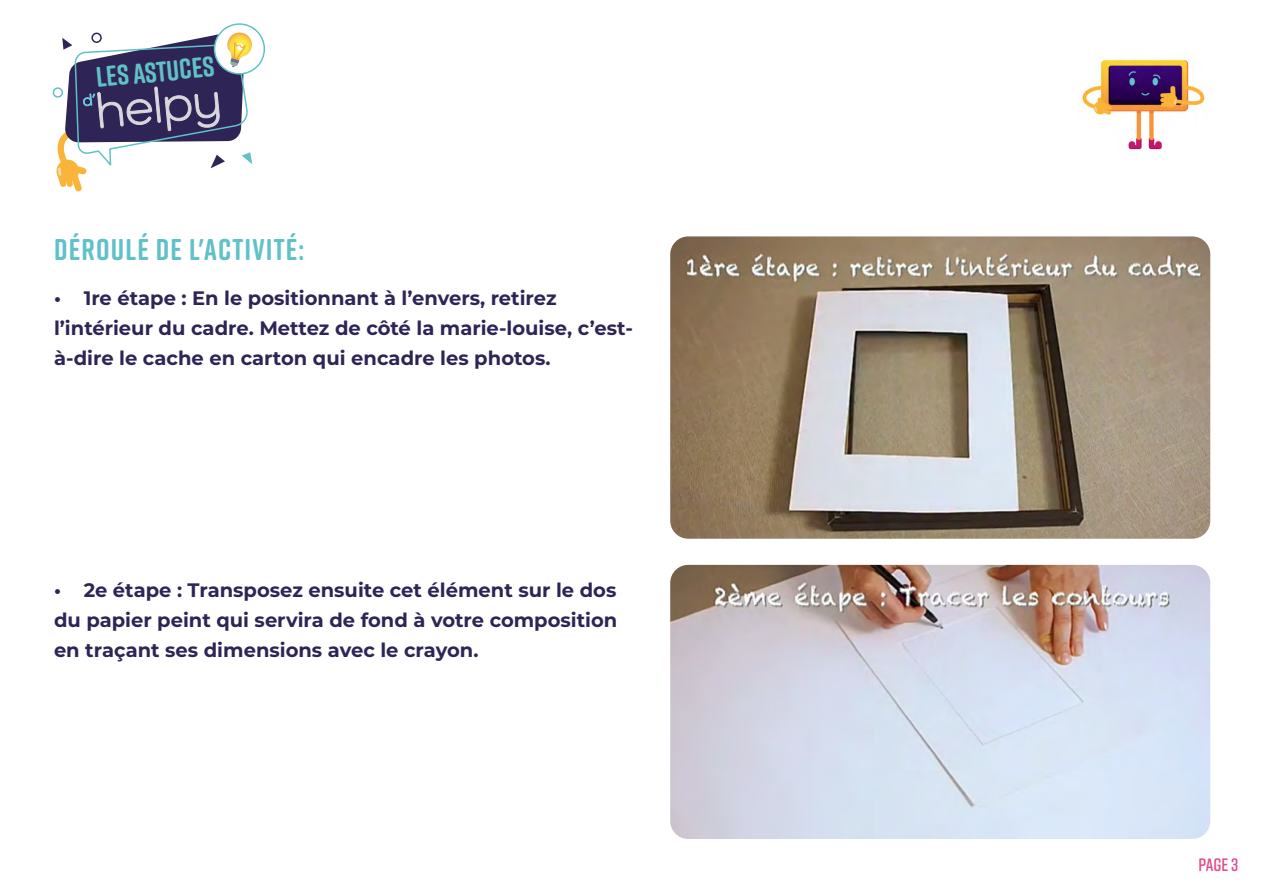
<style>
.page{position:relative;width:1263px;height:893px;background:#fff}
.page>*{position:absolute;margin:0;border:0;box-sizing:border-box;transform-origin:0 0}
.t1{font:49.8px "Como";color:#d8d8dc}
.t2{font:700 30px "Rift Soft";letter-spacing:.04em;color:#60c1c7}
.t3{font:700 28.35px "Rift Soft";color:#60c1c7}
.t4{font:700 19.5px/30px "Montserrat";color:#2f2456}
.t5{font:600 18px "Rift Soft";color:#e04d8f}
</style>
<div class="page">
<svg style="left:215px;top:24px;width:49px;height:50px"></svg>
<div style="left:214px;top:23px;width:51px;height:52px;border:1px solid #60c1c7;border-radius:50%"></div>
<div style="left:219px;top:29px;width:41px;height:40px;background:#fff;border-radius:50%"></div>
<div style="left:53px;top:87px;width:10px;height:11px;border:1px solid #60c1c7;border-radius:50%"></div>
<img style="left:1082px;top:59px;width:124px;height:91px">
<img style="left:670px;top:236px;width:540px;height:303px">
<img style="left:670px;top:565px;width:540px;height:274px">
<svg style="left:55px;top:31px;width:199px;height:161px"></svg>
<h3 class="t3" style="left:94px;top:58px;width:120px;rotate:-6deg">les ASTUCES</h3>
<h1 class="t1" style="left:93px;top:82px;width:127px;rotate:-6deg">helpy</h1>
<h2 class="t2" style="left:54px;top:228px;width:251px">DÉROULÉ DE L'ACTIVITÉ:</h2>
<p class="t4" style="left:54px;top:282px;width:580px">• 1re étape : En le positionnant à l’envers, retirez l’intérieur du cadre. Mettez de côté la marie-louise, c’est&shy;à-dire le cache en carton qui encadre les photos.</p>
<p class="t4" style="left:54px;top:574px;width:565px;text-align:justify">• 2e étape : Transposez ensuite cet élément sur le dos du papier peint qui servira de fond à votre composition en traçant ses dimensions avec le crayon.</p>
<p class="t5" style="left:1198px;top:852px;width:41px">Page 3</p>
</div>
